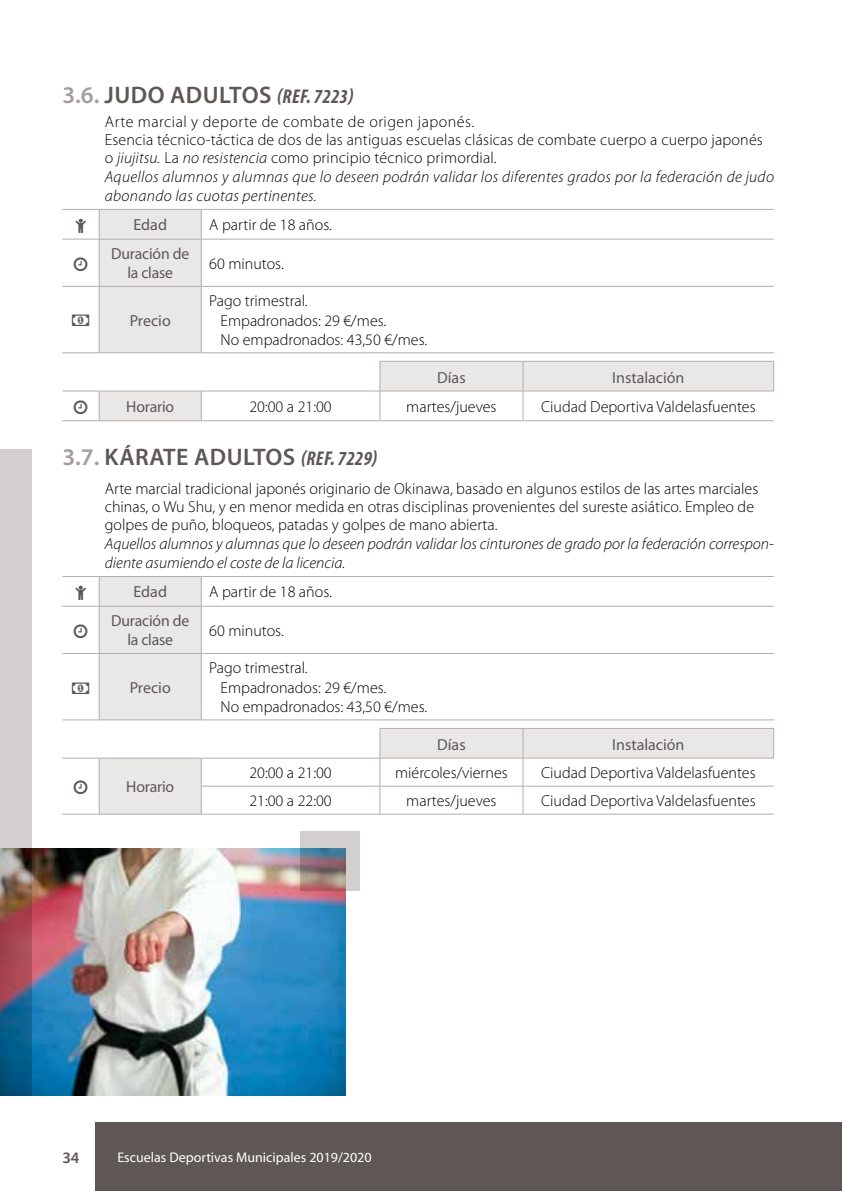
<style>
.page{position:relative;width:842px;height:1191px;background:#fff}
.page>*{position:absolute;margin:0;border:0;box-sizing:border-box;transform-origin:0 0}
.t1{font:600 24px "Myriad Pro";letter-spacing:.02em;color:#5e5755}
.t2{font:300 16px/18.6px "Myriad Pro";color:#000}
.t3{font:italic 300 16px/19.2px "Myriad Pro";color:#000}
.t4{font:16px/19.2px "Myriad Pro";letter-spacing:-.005em;color:#5e5755;text-align:center}
.t5{font:600 16px "Myriad Pro";color:#5e5755}
.t6{font:14px "Myriad Pro";color:#fff}
.s1{color:#a49d9c}
.s2{font-weight:700;font-style:italic;font-stretch:condensed;font-size:20px}
.s3{font-style:italic}
</style>
<div class="page">
<div style="left:95px;top:1123px;width:747px;height:68px;background:#5e5755"></div>
<svg style="left:202px;top:238px;width:572px;height:1px"></svg>
<hr style="left:62px;top:209px;width:37px;height:1px;background:#b4aead">
<div style="left:99px;top:209px;width:103px;height:143px;background:#eae7e7"></div>
<hr style="left:201px;top:209px;width:573px;height:1px;background:#b4aead">
<hr style="left:62px;top:239px;width:37px;height:1px;background:#b4aead">
<hr style="left:99px;top:239px;width:1px;height:47px;background:#b4aead">
<hr style="left:99px;top:239px;width:102px;height:1px;background:#b4aead">
<hr style="left:201px;top:239px;width:1px;height:47px;background:#b4aead">
<hr style="left:201px;top:239px;width:573px;height:1px;background:#b4aead">
<hr style="left:62px;top:286px;width:37px;height:1px;background:#b4aead">
<hr style="left:62px;top:352px;width:37px;height:1px;background:#b4aead">
<hr style="left:99px;top:287px;width:1px;height:65px;background:#b4aead">
<hr style="left:99px;top:286px;width:102px;height:1px;background:#b4aead">
<hr style="left:99px;top:352px;width:102px;height:1px;background:#b4aead">
<hr style="left:201px;top:287px;width:1px;height:65px;background:#b4aead">
<hr style="left:201px;top:286px;width:573px;height:1px;background:#b4aead">
<hr style="left:201px;top:352px;width:573px;height:1px;background:#b4aead">
<hr style="left:62px;top:391px;width:37px;height:1px;background:#b4aead">
<hr style="left:62px;top:420px;width:37px;height:1px;background:#b4aead">
<svg style="left:99px;top:361px;width:675px;height:60px"></svg>
<hr style="left:523px;top:391px;width:251px;height:1px;background:#b4aead">
<hr style="left:523px;top:420px;width:251px;height:1px;background:#b4aead">
<svg style="left:202px;top:605px;width:572px;height:1px"></svg>
<hr style="left:62px;top:576px;width:37px;height:1px;background:#b4aead">
<div style="left:99px;top:576px;width:103px;height:143px;background:#eae7e7"></div>
<hr style="left:201px;top:576px;width:573px;height:1px;background:#b4aead">
<hr style="left:62px;top:606px;width:37px;height:1px;background:#b4aead">
<hr style="left:99px;top:606px;width:1px;height:47px;background:#b4aead">
<hr style="left:99px;top:606px;width:102px;height:1px;background:#b4aead">
<hr style="left:201px;top:606px;width:1px;height:47px;background:#b4aead">
<hr style="left:201px;top:606px;width:573px;height:1px;background:#b4aead">
<hr style="left:62px;top:653px;width:37px;height:1px;background:#b4aead">
<hr style="left:62px;top:719px;width:37px;height:1px;background:#b4aead">
<hr style="left:99px;top:653px;width:1px;height:66px;background:#b4aead">
<hr style="left:99px;top:653px;width:102px;height:1px;background:#b4aead">
<hr style="left:99px;top:719px;width:102px;height:1px;background:#b4aead">
<hr style="left:201px;top:653px;width:1px;height:66px;background:#b4aead">
<hr style="left:201px;top:653px;width:573px;height:1px;background:#b4aead">
<hr style="left:201px;top:719px;width:573px;height:1px;background:#b4aead">
<hr style="left:62px;top:758px;width:37px;height:1px;background:#b4aead">
<hr style="left:62px;top:814px;width:37px;height:1px;background:#b4aead">
<hr style="left:99px;top:814px;width:102px;height:1px;background:#b4aead">
<hr style="left:201px;top:814px;width:179px;height:1px;background:#b4aead">
<hr style="left:380px;top:814px;width:143px;height:1px;background:#b4aead">
<svg style="left:99px;top:728px;width:675px;height:86px"></svg>
<hr style="left:523px;top:758px;width:251px;height:1px;background:#b4aead">
<hr style="left:523px;top:786px;width:251px;height:1px;background:#b4aead">
<hr style="left:523px;top:814px;width:251px;height:1px;background:#b4aead">
<img style="left:31px;top:848px;width:315px;height:247px">
<svg style="left:300px;top:831px;width:60px;height:60px;background:#a99ea1"></svg>
<svg style="left:0;top:449px;width:31px;height:646px;background:#a6a2a8"></svg>
<h1 class="t1" style="left:62px;top:80px;width:293px"><span class="s1">3.6.</span> JUDO ADULTOS <span class="s2">(REF. 7223)</span></h1>
<p class="t2" style="left:105px;top:112px;width:671px">Arte marcial y deporte de combate de origen japonés.<br>Esencia técnico-táctica de dos de las antiguas escuelas clásicas de combate cuerpo a cuerpo japonés o <span class="s3">jiujitsu.</span> La <span class="s3">no resistencia</span> como principio técnico primordial.<br><span class="s3">Aquellos alumnos y alumnas que lo deseen podrán validar los diferentes grados por la federación de judo abonando las cuotas pertinentes.</span></p>
<p class="t4" style="left:133px;top:215px;width:35px">Edad</p>
<p class="t2" style="left:209px;top:215px;width:124px">A partir de 18 años.</p>
<p class="t4" style="left:111px;top:244px;width:80px">Duración de la clase</p>
<p class="t2" style="left:209px;top:254px;width:76px">60 minutos.</p>
<p class="t4" style="left:130px;top:310px;width:43px">Precio</p>
<p class="t2" style="left:221px;top:291px;width:208px;line-height:19.2px;text-indent:-11px">Pago trimestral.<br>Empadronados: 29 €/mes.<br>No empadronados: 43,50 €/mes.</p>
<p class="t4" style="left:437px;top:368px;width:30px">Días</p>
<p class="t4" style="left:612px;top:368px;width:74px">Instalación</p>
<p class="t4" style="left:126px;top:397px;width:49px">Horario</p>
<p class="t2" style="left:249px;top:397px;width:84px">20:00 a 21:00</p>
<p class="t2" style="left:406px;top:397px;width:92px">martes/jueves</p>
<p class="t2" style="left:541px;top:397px;width:216px">Ciudad Deportiva Valdelasfuentes</p>
<h1 class="t1" style="left:62px;top:441px;width:317px"><span class="s1">3.7.</span> KÁRATE ADULTOS <span class="s2">(REF. 7229)</span></h1>
<p class="t2" style="left:105px;top:479px;width:655px;line-height:18px">Arte marcial tradicional japonés originario de Okinawa, basado en algunos estilos de las artes marciales chinas, o Wu Shu, y en menor medida en otras disciplinas provenientes del sureste asiático. Empleo de golpes de puño, bloqueos, patadas y golpes de mano abierta.</p>
<p class="t3" style="left:105px;top:534px;width:671px">Aquellos alumnos y alumnas que lo deseen podrán validar los cinturones de grado por la federación correspon&shy;diente asumiendo el coste de la licencia.</p>
<p class="t4" style="left:133px;top:582px;width:35px">Edad</p>
<p class="t2" style="left:209px;top:582px;width:124px">A partir de 18 años.</p>
<p class="t4" style="left:111px;top:611px;width:80px">Duración de la clase</p>
<p class="t2" style="left:209px;top:621px;width:76px">60 minutos.</p>
<p class="t4" style="left:130px;top:677px;width:43px">Precio</p>
<p class="t2" style="left:221px;top:658px;width:208px;line-height:19.2px;text-indent:-11px">Pago trimestral.<br>Empadronados: 29 €/mes.<br>No empadronados: 43,50 €/mes.</p>
<p class="t4" style="left:126px;top:777px;width:49px">Horario</p>
<p class="t4" style="left:437px;top:735px;width:30px">Días</p>
<p class="t4" style="left:612px;top:735px;width:74px">Instalación</p>
<p class="t2" style="left:249px;top:763px;width:84px">20:00 a 21:00</p>
<p class="t2" style="left:395px;top:763px;width:114px">miércoles/viernes</p>
<p class="t2" style="left:541px;top:763px;width:216px">Ciudad Deportiva Valdelasfuentes</p>
<p class="t2" style="left:249px;top:791px;width:84px">21:00 a 22:00</p>
<p class="t2" style="left:406px;top:791px;width:92px">martes/jueves</p>
<p class="t2" style="left:541px;top:791px;width:216px">Ciudad Deportiva Valdelasfuentes</p>
<p class="t5" style="left:62px;top:1147px;width:19px">34</p>
<p class="t6" style="left:117px;top:1148px;width:256px">Escuelas Deportivas Municipales 2019/2020</p>
</div>
